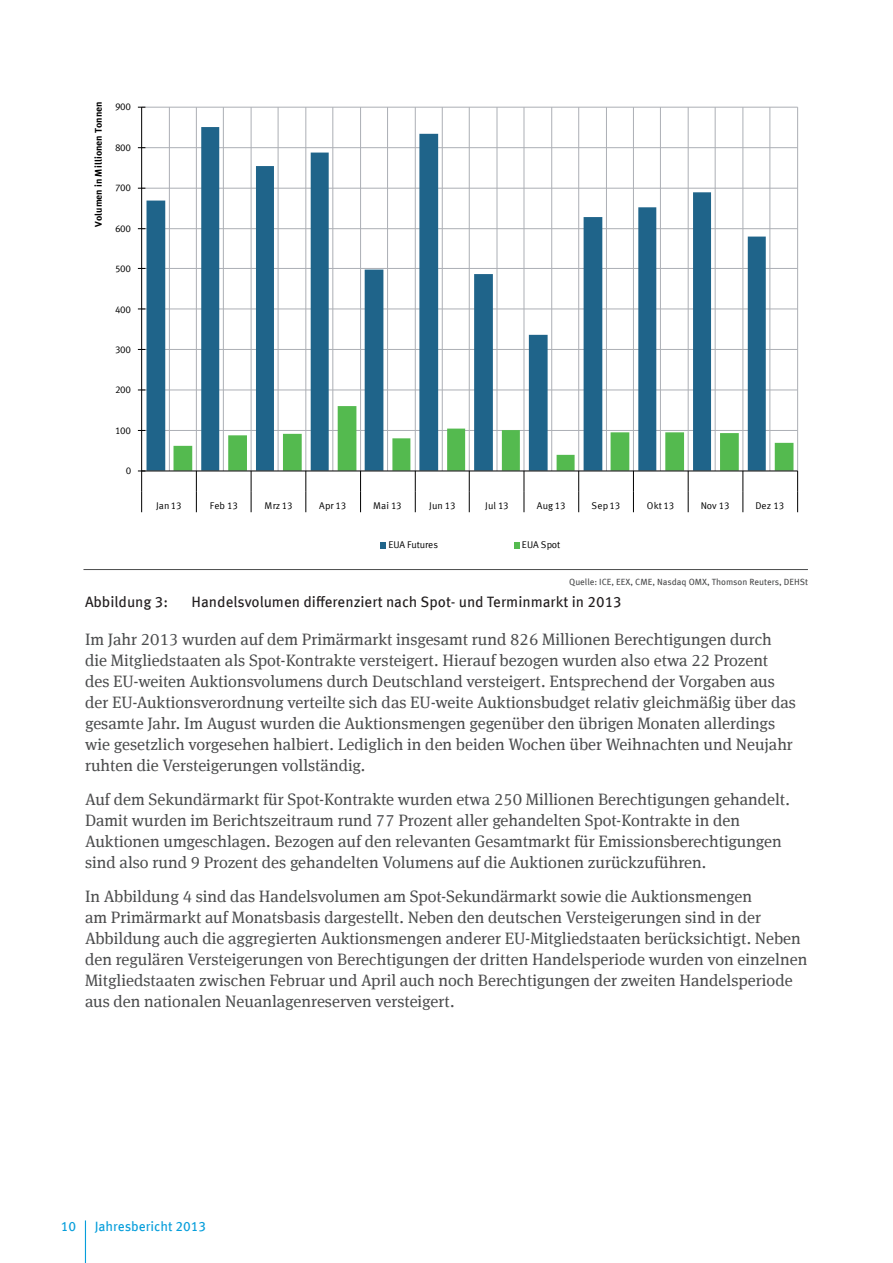
<style>
.page{position:relative;width:893px;height:1263px;background:#fff}
.page>*{position:absolute;margin:0;border:0;box-sizing:border-box;transform-origin:0 0}
.Fließtext{font:16.5px/21px "Meta Serif Offc";color:#4b4c4d}
.t1{font:15px "Meta Offc";color:#231f20}
.t2{font:13.5px "Meta Offc";color:#069edb}
.t3{font:9.75px "Meta Offc Norm";letter-spacing:-.02em;color:#000}
.t4{font:700 9.75px "Meta Offc";letter-spacing:.015em;color:#000}
.Bildzusatz{font:9px "Meta Offc";color:#4b4c4d}
</style>
<div class="page">
<hr style="left:85px;top:1220px;width:1px;height:43px;background:#069edb">
<hr style="left:142px;top:430px;width:656px;height:1px;background:#acafb5">
<hr style="left:142px;top:390px;width:656px;height:1px;background:#acafb5">
<hr style="left:142px;top:349px;width:656px;height:1px;background:#acafb5">
<hr style="left:142px;top:309px;width:656px;height:1px;background:#acafb5">
<hr style="left:142px;top:268px;width:656px;height:1px;background:#acafb5">
<hr style="left:142px;top:228px;width:656px;height:1px;background:#acafb5">
<hr style="left:142px;top:188px;width:656px;height:1px;background:#acafb5">
<hr style="left:142px;top:147px;width:656px;height:1px;background:#acafb5">
<hr style="left:142px;top:107px;width:656px;height:1px;background:#acafb5">
<hr style="left:169px;top:107px;width:1px;height:364px;background:#acafb5">
<hr style="left:196px;top:107px;width:1px;height:364px;background:#acafb5">
<hr style="left:223px;top:107px;width:1px;height:364px;background:#acafb5">
<hr style="left:251px;top:107px;width:1px;height:364px;background:#acafb5">
<hr style="left:278px;top:107px;width:1px;height:364px;background:#acafb5">
<hr style="left:305px;top:107px;width:1px;height:364px;background:#acafb5">
<hr style="left:332px;top:107px;width:1px;height:364px;background:#acafb5">
<hr style="left:360px;top:107px;width:1px;height:364px;background:#acafb5">
<hr style="left:387px;top:107px;width:1px;height:364px;background:#acafb5">
<hr style="left:415px;top:107px;width:1px;height:364px;background:#acafb5">
<hr style="left:442px;top:107px;width:1px;height:364px;background:#acafb5">
<hr style="left:469px;top:107px;width:1px;height:364px;background:#acafb5">
<hr style="left:497px;top:107px;width:1px;height:364px;background:#acafb5">
<hr style="left:524px;top:107px;width:1px;height:364px;background:#acafb5">
<hr style="left:551px;top:107px;width:1px;height:364px;background:#acafb5">
<hr style="left:578px;top:107px;width:1px;height:364px;background:#acafb5">
<hr style="left:606px;top:107px;width:1px;height:364px;background:#acafb5">
<hr style="left:633px;top:107px;width:1px;height:364px;background:#acafb5">
<hr style="left:660px;top:107px;width:1px;height:364px;background:#acafb5">
<hr style="left:688px;top:107px;width:1px;height:364px;background:#acafb5">
<hr style="left:715px;top:107px;width:1px;height:364px;background:#acafb5">
<hr style="left:742px;top:107px;width:1px;height:364px;background:#acafb5">
<hr style="left:769px;top:107px;width:1px;height:364px;background:#acafb5">
<hr style="left:797px;top:107px;width:1px;height:364px;background:#acafb5">
<svg style="left:147px;top:127px;width:619px;height:344px"></svg>
<hr style="left:141px;top:107px;width:1px;height:364px;background:#000">
<hr style="left:142px;top:471px;width:656px;height:1px;background:#000">
<svg style="left:138px;top:471px;width:7px;height:41px"></svg>
<svg style="left:173px;top:406px;width:625px;height:106px"></svg>
<div style="left:380px;top:542px;width:6px;height:7px;background:#1f648a"></div>
<div style="left:514px;top:542px;width:6px;height:7px;background:#54ba4f"></div>
<hr style="left:83px;top:569px;width:725px;height:1px;background:#4b4c4d">
<p class="t4" style="left:93px;top:227px;width:127px;rotate:-90deg">Volumen in Millionen Tonnen</p>
<p class="t3" style="left:115px;top:101px;width:18px">900</p>
<p class="t3" style="left:115px;top:142px;width:18px">800</p>
<p class="t3" style="left:115px;top:182px;width:18px">700</p>
<p class="t3" style="left:115px;top:223px;width:18px">600</p>
<p class="t3" style="left:115px;top:263px;width:18px">500</p>
<p class="t3" style="left:115px;top:304px;width:18px">400</p>
<p class="t3" style="left:115px;top:344px;width:18px">300</p>
<p class="t3" style="left:115px;top:384px;width:18px">200</p>
<p class="t3" style="left:115px;top:425px;width:18px">100</p>
<p class="t3" style="left:126px;top:465px;width:7px">0</p>
<p class="t3" style="left:156px;top:500px;width:27px">Jan 13</p>
<p class="t3" style="left:210px;top:500px;width:30px">Feb 13</p>
<p class="t3" style="left:265px;top:500px;width:30px">Mrz 13</p>
<p class="t3" style="left:319px;top:500px;width:29px">Apr 13</p>
<p class="t3" style="left:373px;top:500px;width:30px">Mai 13</p>
<p class="t3" style="left:429px;top:500px;width:28px">Jun 13</p>
<p class="t3" style="left:485px;top:500px;width:25px">Jul 13</p>
<p class="t3" style="left:537px;top:500px;width:30px">Aug 13</p>
<p class="t3" style="left:592px;top:500px;width:30px">Sep 13</p>
<p class="t3" style="left:647px;top:500px;width:29px">Okt 13</p>
<p class="t3" style="left:701px;top:500px;width:30px">Nov 13</p>
<p class="t3" style="left:755px;top:500px;width:30px">Dez 13</p>
<p class="t3" style="left:388px;top:539px;width:51px">EUA Futures</p>
<p class="t3" style="left:522px;top:539px;width:40px">EUA Spot</p>
<p class="Bildzusatz" style="left:569px;top:576px;width:240px">Quelle: ICE, EEX, CME, Nasdaq OMX, Thomson Reuters, DEHSt</p>
<p class="t1" style="left:85px;top:593px;width:85px">Abbildung 3:</p>
<p class="t1" style="left:192px;top:593px;width:432px">Handelsvolumen differenziert nach Spot- und Terminmarkt in 2013</p>
<p class="Fließtext" style="left:85px;top:629px;width:712px">Im Jahr 2013 wurden auf dem Primärmarkt insgesamt rund 826 Millionen Berechtigungen durch die Mitgliedstaaten als Spot-Kontrakte versteigert. Hierauf bezogen wurden also etwa 22 Prozent des EU-weiten Auktionsvolumens durch Deutschland versteigert. Entsprechend der Vorgaben aus der EU-Auktionsverordnung verteilte sich das EU-weite Auktionsbudget relativ gleichmäßig über das gesamte Jahr. Im August wurden die Auktionsmengen gegenüber den übrigen Monaten allerdings wie gesetzlich vorgesehen halbiert. Lediglich in den beiden Wochen über Weihnachten und Neujahr ruhten die Versteigerungen vollständig.</p>
<p class="Fließtext" style="left:85px;top:789px;width:706px">Auf dem Sekundärmarkt für Spot-Kontrakte wurden etwa 250 Millionen Berechtigungen gehandelt.<br>Damit wurden im Berichtszeitraum rund 77 Prozent aller gehandelten Spot-Kontrakte in den Auktionen umgeschlagen. Bezogen auf den relevanten Gesamtmarkt für Emissionsberechtigungen sind also rund 9 Prozent des gehandelten Volumens auf die Auktionen zurückzuführen.</p>
<p class="Fließtext" style="left:85px;top:886px;width:724px">In Abbildung 4 sind das Handelsvolumen am Spot-Sekundärmarkt sowie die Auktionsmengen<br>am Primärmarkt auf Monatsbasis dargestellt. Neben den deutschen Versteigerungen sind in der Abbildung auch die aggregierten Auktionsmengen anderer EU-Mitgliedstaaten berücksichtigt. Neben den regulären Versteigerungen von Berechtigungen der dritten Handelsperiode wurden von einzelnen Mitgliedstaaten zwischen Februar und April auch noch Berechtigungen der zweiten Handelsperiode aus den nationalen Neuanlagenreserven versteigert.</p>
<p class="t2" style="left:61px;top:1218px;width:17px">10</p>
<p class="t2" style="left:95px;top:1218px;width:113px">Jahresbericht 2013</p>
</div>
